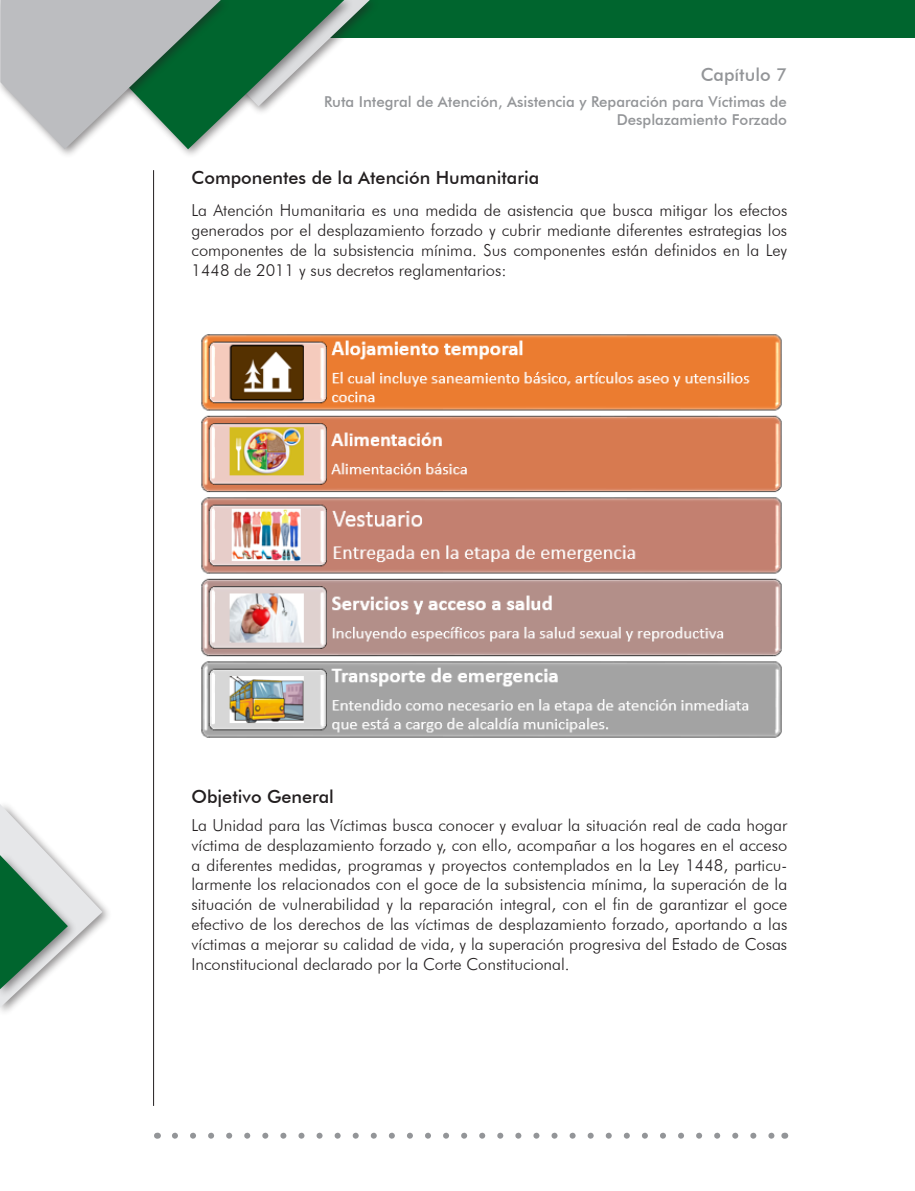
<style>
.page{position:relative;width:915px;height:1191px;background:#fff}
.page>*{position:absolute;margin:0;border:0;box-sizing:border-box;transform-origin:0 0}
.Texto{font:500 18px "Futura BT";color:#231f20}
.Subtitulo{font:500 18px "Futura BT";color:#231f20}
.t1{font:500 18px "Futura BT";color:#939598}
.Texto-2{font:300 16.5px/19.8px "Futura BT";color:#231f20;text-align:justify}
.t2{font:500 15px/18px "Futura BT";color:#939598;text-align:right}
</style>
<div class="page">
<div style="left:270px;top:0;width:644px;height:38px;background:#00652e"></div>
<div style="left:207px;top:0;width:172px;height:117px;background:#231f20;opacity:.5"></div>
<div style="left:0;top:0;width:231px;height:159px;background:#231f20;opacity:.5"></div>
<svg style="left:0;top:0;width:369px;height:149px"></svg>
<hr style="left:153px;top:170px;width:1px;height:936px;background:#231f20">
<svg style="left:175px;top:1132px;width:600px;height:6px"></svg>
<svg style="left:0;top:804px;width:102px;height:203px"></svg>
<img style="left:201px;top:334px;width:581px;height:404px">
<p class="t1" style="left:700px;top:64px;width:88px">Capítulo 7</p>
<p class="t2" style="left:324px;top:92px;width:464px">Ruta Integral de Atención, Asistencia y Reparación para Víctimas de<br>Desplazamiento Forzado</p>
<p class="Texto" style="left:191px;top:166px;width:349px">Componentes de la Atención Humanitaria</p>
<p class="Texto-2" style="left:191px;top:200px;width:597px">La Atención Humanitaria es una medida de asistencia que busca mitigar los efectos generados por el desplazamiento forzado y cubrir mediante diferentes estrategias los componentes de la subsistencia mínima. Sus componentes están definidos en la Ley 1448 de 2011 y sus decretos reglamentarios:</p>
<p class="Subtitulo" style="left:191px;top:785px;width:144px">Objetivo General</p>
<p class="Texto-2" style="left:191px;top:815px;width:597px">La Unidad para las Víctimas busca conocer y evaluar la situación real de cada hogar víctima de desplazamiento forzado y, con ello, acompañar a los hogares en el acceso a diferentes medidas, programas y proyectos contemplados en la Ley 1448, particu&shy;larmente los relacionados con el goce de la subsistencia mínima, la superación de la situación de vulnerabilidad y la reparación integral, con el fin de garantizar el goce efectivo de los derechos de las víctimas de desplazamiento forzado, aportando a las víctimas a mejorar su calidad de vida, y la superación progresiva del Estado de Cosas Inconstitucional declarado por la Corte Constitucional.</p>
</div>
